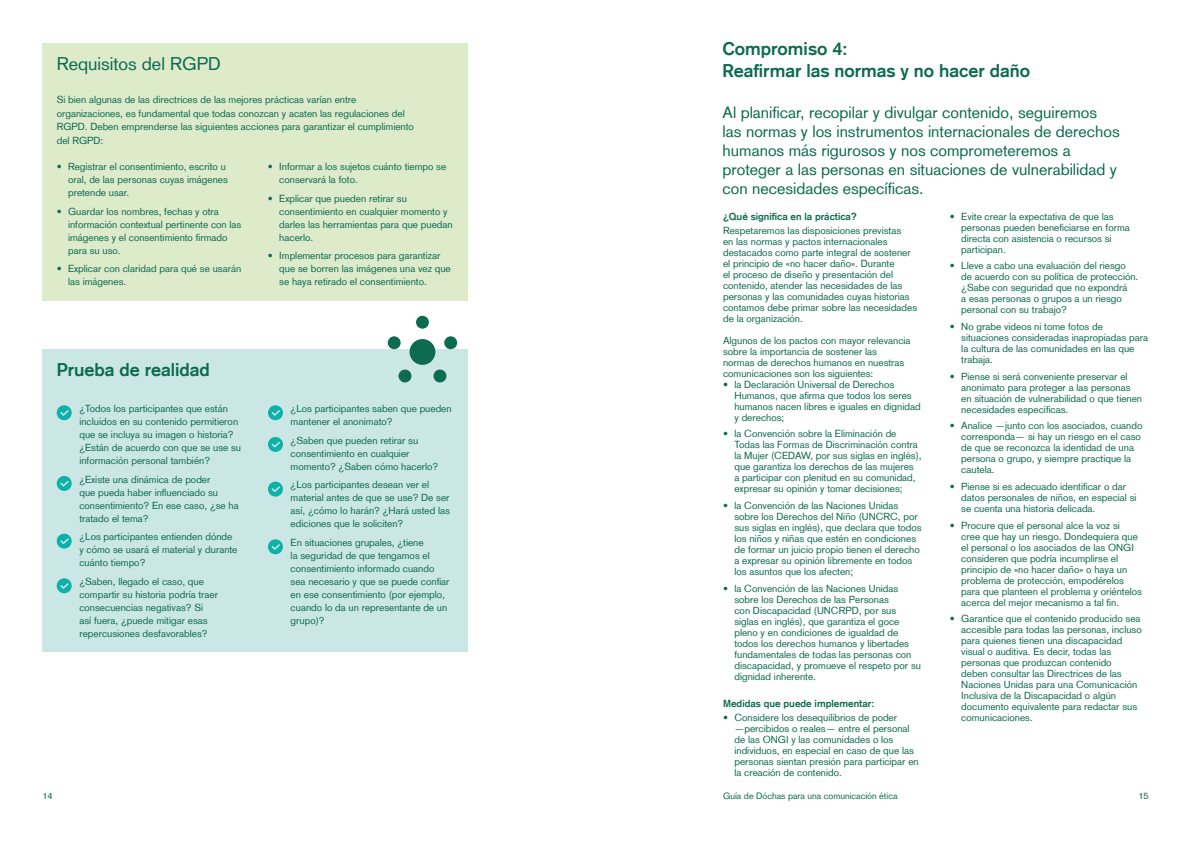
<style>
.page{position:relative;width:1191px;height:842px;background:#fff}
.page>*{position:absolute;margin:0;border:0;box-sizing:border-box;transform-origin:0 0}
.INTRO_LINE{font:700 18px/21.6px "Basic Commercial LT";color:#0d6b4f}
.INTRO_LINE-2{font:18px "Basic Commercial LT Com";color:#0d6b4f}
.INTRO_LINE-3{font:16px/19px "Basic Commercial LT Com";color:#0d6b4f}
.BODY{font:10px/11px "Basic Commercial LT Com";color:#0d6b4f}
.List_-_Bullets{font:10px/13px "Basic Commercial LT Com";color:#0d6b4f}
.BODY_BOLD{font:10px/13.5px "Basic Commercial LT Com";color:#0d6b4f}
.HEADING{font:700 10px "Basic Commercial LT";color:#0d6b4f}
.t1{font:9px "Basic Commercial LT Com";color:#0d6b4f}
</style>
<div class="page">
<div style="left:43px;top:349px;width:425px;height:303px;background:#cbe7e5"></div>
<svg style="left:57px;top:405px;width:15px;height:15px"></svg>
<svg style="left:57px;top:476px;width:15px;height:15px"></svg>
<svg style="left:57px;top:534px;width:15px;height:15px"></svg>
<svg style="left:57px;top:578px;width:15px;height:15px"></svg>
<svg style="left:268px;top:405px;width:15px;height:15px"></svg>
<svg style="left:268px;top:437px;width:15px;height:15px"></svg>
<svg style="left:268px;top:482px;width:15px;height:15px"></svg>
<svg style="left:268px;top:539px;width:15px;height:15px"></svg>
<div style="left:43px;top:43px;width:425px;height:257px;background:#ddebcb"></div>
<div style="left:388px;top:336px;width:12px;height:13px;background:#0d6b4f;border-radius:50%"></div>
<div style="left:444px;top:336px;width:13px;height:13px;background:#0d6b4f;border-radius:50%"></div>
<div style="left:416px;top:316px;width:13px;height:13px;background:#0d6b4f;border-radius:50%"></div>
<div style="left:398px;top:370px;width:13px;height:12px;background:#0d6b4f;border-radius:50%"></div>
<div style="left:433px;top:370px;width:13px;height:12px;background:#0d6b4f;border-radius:50%"></div>
<div style="left:409px;top:339px;width:26px;height:26px;background:#0d6b4f;border-radius:50%"></div>
<p class="INTRO_LINE-2" style="left:57px;top:53px;width:165px">Requisitos del RGPD</p>
<p class="BODY_BOLD" style="left:57px;top:93px;width:359px">Si bien algunas de las directrices de las mejores prácticas varían entre organizaciones, es fundamental que todas conozcan y acaten las regulaciones del RGPD. Deben emprenderse las siguientes acciones para garantizar el cumplimiento del RGPD:</p>
<p class="BODY" style="left:68px;top:160px;width:161px;line-height:13px;text-indent:-11px">• Registrar el consentimiento, escrito u oral, de las personas cuyas imágenes pretende usar.</p>
<p class="BODY" style="left:68px;top:205px;width:175px;line-height:13px;text-indent:-11px">• Guardar los nombres, fechas y otra información contextual pertinente con las imágenes y el consentimiento firmado para su uso.</p>
<p class="BODY" style="left:68px;top:262px;width:175px;line-height:13px;text-indent:-11px">• Explicar con claridad para qué se usarán las imágenes.</p>
<p class="BODY" style="left:279px;top:160px;width:168px;line-height:13px;text-indent:-11px">• Informar a los sujetos cuánto tiempo se conservará la foto.</p>
<p class="BODY" style="left:279px;top:192px;width:175px;line-height:13px;text-indent:-11px">• Explicar que pueden retirar su consentimiento en cualquier momento y darles las herramientas para que puedan hacerlo.</p>
<p class="BODY" style="left:279px;top:249px;width:173px;line-height:13px;text-indent:-11px">• Implementar procesos para garantizar que se borren las imágenes una vez que se haya retirado el consentimiento.</p>
<p class="INTRO_LINE" style="left:57px;top:359px;width:155px">Prueba de realidad</p>
<p class="List_-_Bullets" style="left:79px;top:402px;width:163px">¿Todos los participantes que están incluidos en su contenido permitieron que se incluya su imagen o historia? ¿Están de acuerdo con que se use su información personal también?</p>
<p class="List_-_Bullets" style="left:79px;top:473px;width:161px">¿Existe una dinámica de poder<br>que pueda haber influenciado su consentimiento? En ese caso, ¿se ha tratado el tema?</p>
<p class="List_-_Bullets" style="left:79px;top:530px;width:160px">¿Los participantes entienden dónde y cómo se usará el material y durante cuánto tiempo?</p>
<p class="List_-_Bullets" style="left:79px;top:575px;width:140px">¿Saben, llegado el caso, que compartir su historia podría traer consecuencias negativas? Si<br>así fuera, ¿puede mitigar esas repercusiones desfavorables?</p>
<p class="List_-_Bullets" style="left:291px;top:402px;width:162px">¿Los participantes saben que pueden mantener el anonimato?</p>
<p class="List_-_Bullets" style="left:291px;top:434px;width:149px">¿Saben que pueden retirar su consentimiento en cualquier momento? ¿Saben cómo hacerlo?</p>
<p class="List_-_Bullets" style="left:291px;top:478px;width:161px">¿Los participantes desean ver el material antes de que se use? De ser así, ¿cómo lo harán? ¿Hará usted las ediciones que le soliciten?</p>
<p class="List_-_Bullets" style="left:291px;top:536px;width:160px">En situaciones grupales, ¿tiene<br>la seguridad de que tengamos el consentimiento informado cuando sea necesario y que se puede confiar en ese consentimiento (por ejemplo, cuando lo da un representante de un grupo)?</p>
<p class="INTRO_LINE" style="left:722px;top:38px;width:309px">Compromiso 4:<br>Reafirmar las normas y no hacer daño</p>
<p class="INTRO_LINE-3" style="left:722px;top:102px;width:398px">Al planificar, recopilar y divulgar contenido, seguiremos las normas y los instrumentos internacionales de derechos humanos más rigurosos y nos comprometeremos a proteger a las personas en situaciones de vulnerabilidad y con necesidades específicas.</p>
<p class="HEADING" style="left:723px;top:210px;width:135px">¿Qué significa en la práctica?</p>
<p class="BODY" style="left:723px;top:225px;width:196px">Respetaremos las disposiciones previstas<br>en las normas y pactos internacionales destacados como parte integral de sostener el principio de «no hacer daño». Durante<br>el proceso de diseño y presentación del contenido, atender las necesidades de las personas y las comunidades cuyas historias contamos debe primar sobre las necesidades de la organización.</p>
<p class="BODY" style="left:723px;top:335px;width:189px">Algunos de los pactos con mayor relevancia sobre la importancia de sostener las normas de derechos humanos en nuestras comunicaciones son los siguientes:</p>
<p class="BODY" style="left:734px;top:379px;width:188px;text-indent:-11px">• la Declaración Universal de Derechos Humanos, que afirma que todos los seres humanos nacen libres e iguales en dignidad y derechos;</p>
<p class="BODY" style="left:734px;top:428px;width:189px;text-indent:-11px">• la Convención sobre la Eliminación de Todas las Formas de Discriminación contra la Mujer (CEDAW, por sus siglas en inglés), que garantiza los derechos de las mujeres<br>a participar con plenitud en su comunidad, expresar su opinión y tomar decisiones;</p>
<p class="BODY" style="left:734px;top:500px;width:189px;text-indent:-11px">• la Convención de las Naciones Unidas sobre los Derechos del Niño (UNCRC, por sus siglas en inglés), que declara que todos los niños y niñas que estén en condiciones de formar un juicio propio tienen el derecho a expresar su opinión libremente en todos los asuntos que los afecten;</p>
<p class="BODY" style="left:734px;top:583px;width:188px;text-indent:-11px">• la Convención de las Naciones Unidas sobre los Derechos de las Personas<br>con Discapacidad (UNCRPD, por sus siglas en inglés), que garantiza el goce pleno y en condiciones de igualdad de todos los derechos humanos y libertades fundamentales de todas las personas con discapacidad, y promueve el respeto por su dignidad inherente.</p>
<p class="HEADING" style="left:723px;top:698px;width:152px">Medidas que puede implementar:</p>
<p class="BODY" style="left:734px;top:712px;width:186px;text-indent:-11px">• Considere los desequilibrios de poder —percibidos o reales— entre el personal de las ONGI y las comunidades o los individuos, en especial en caso de que las personas sientan presión para participar en la creación de contenido.</p>
<p class="BODY" style="left:961px;top:211px;width:170px;text-indent:-11px">• Evite crear la expectativa de que las personas pueden beneficiarse en forma directa con asistencia o recursos si participan.</p>
<p class="BODY" style="left:961px;top:260px;width:179px;text-indent:-11px">• Lleve a cabo una evaluación del riesgo de acuerdo con su política de protección. ¿Sabe con seguridad que no expondrá<br>a esas personas o grupos a un riesgo personal con su trabajo?</p>
<p class="BODY" style="left:961px;top:321px;width:188px;text-indent:-11px">• No grabe videos ni tome fotos de situaciones consideradas inapropiadas para la cultura de las comunidades en las que trabaja.</p>
<p class="BODY" style="left:961px;top:371px;width:182px;text-indent:-11px">• Piense si será conveniente preservar el anonimato para proteger a las personas en situación de vulnerabilidad o que tienen necesidades específicas.</p>
<p class="BODY" style="left:961px;top:420px;width:183px;text-indent:-11px">• Analice —junto con los asociados, cuando corresponda— si hay un riesgo en el caso de que se reconozca la identidad de una persona o grupo, y siempre practique la cautela.</p>
<p class="BODY" style="left:961px;top:481px;width:177px;text-indent:-11px">• Piense si es adecuado identificar o dar datos personales de niños, en especial si se cuenta una historia delicada.</p>
<p class="BODY" style="left:961px;top:520px;width:182px;text-indent:-11px">• Procure que el personal alce la voz si<br>cree que hay un riesgo. Dondequiera que el personal o los asociados de las ONGI consideren que podría incumplirse el principio de «no hacer daño» o haya un problema de protección, empodérelos para que planteen el problema y oriéntelos acerca del mejor mecanismo a tal fin.</p>
<p class="BODY" style="left:961px;top:613px;width:182px;text-indent:-11px">• Garantice que el contenido producido sea accesible para todas las personas, incluso para quienes tienen una discapacidad visual o auditiva. Es decir, todas las personas que produzcan contenido<br>deben consultar las Directrices de las Naciones Unidas para una Comunicación Inclusiva de la Discapacidad o algún documento equivalente para redactar sus comunicaciones.</p>
<p class="t1" style="left:43px;top:790px;width:12px">14</p>
<p class="t1" style="left:723px;top:790px;width:176px">Guía de Dóchas para una comunicación ética</p>
<p class="t1" style="left:1138px;top:790px;width:12px">15</p>
</div>
